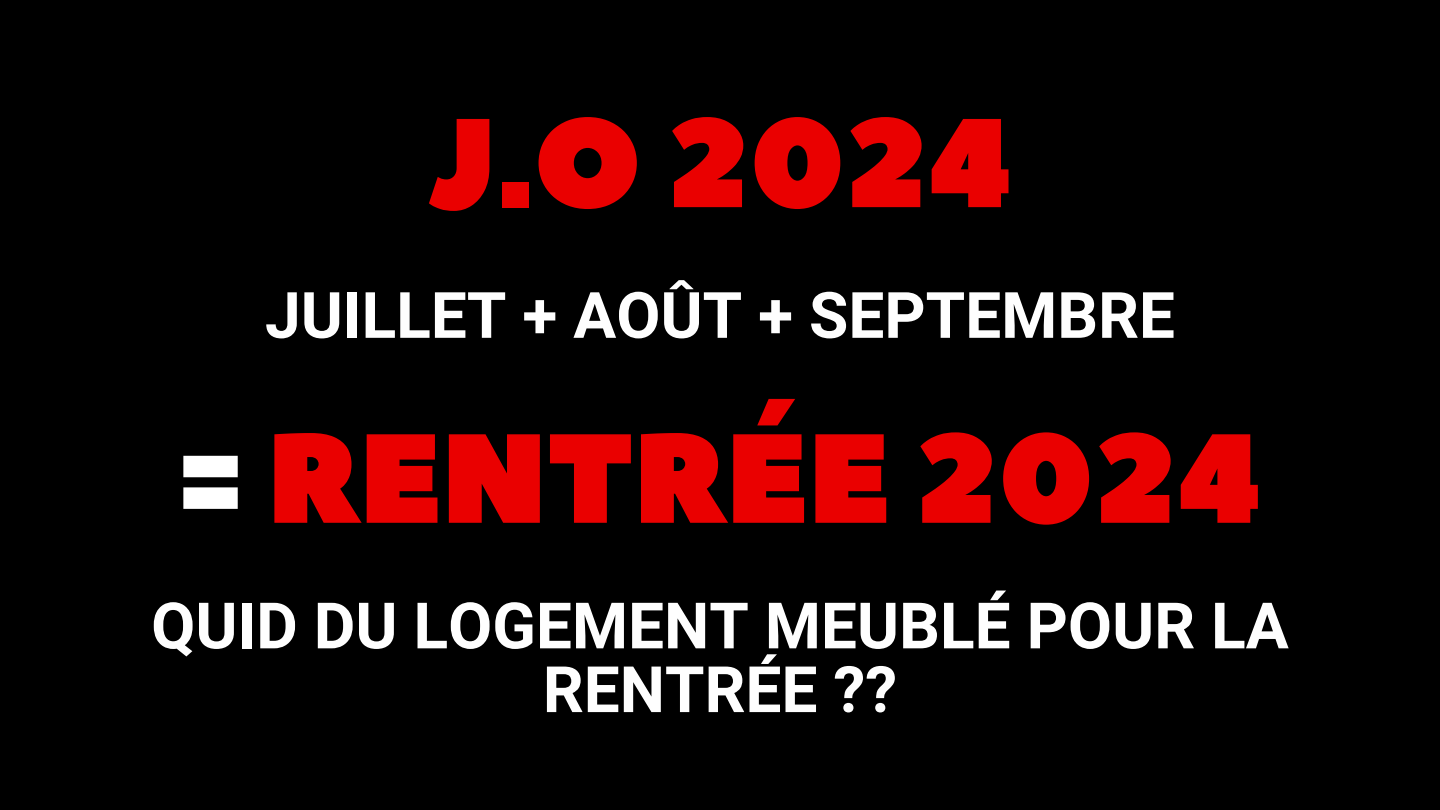
<style>
.page{position:relative;width:1440px;height:810px;background:#000}
.page>*{position:absolute;margin:0;border:0;box-sizing:border-box;transform-origin:0 0}
.t1{font:126.4px "Peace Sans";color:#ea0000}
.t2{font:126px "Peace Sans";color:#ea0000}
.t3{font:700 64px/63.8px "Roboto";color:#fefefe;text-align:center}
.s1{color:#fff}
</style>
<div class="page">
<h2 class="t2" style="left:429px;top:80px;width:584px">J.O 2024</h2>
<p class="t3" style="left:265px;top:284px;width:911px">JUILLET + AOÛT + SEPTEMBRE</p>
<h1 class="t1" style="left:180px;top:395px;width:1082px"><span class="s1">=</span> RENTRÉE 2024</h1>
<p class="t3" style="left:151px;top:595px;width:1139px">QUID DU LOGEMENT MEUBLÉ POUR LA<br>RENTRÉE ??</p>
</div>
